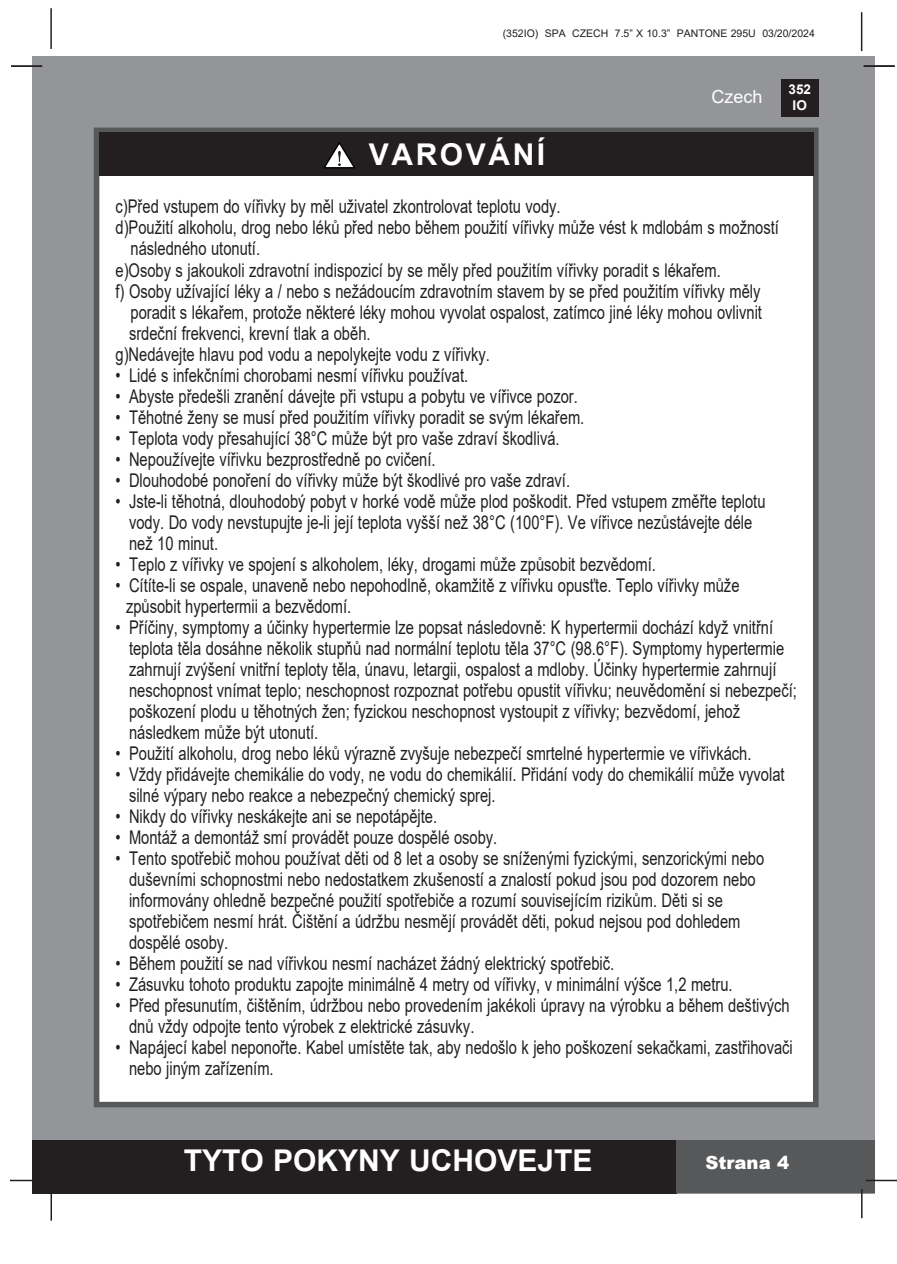
<style>
.page{position:relative;width:897px;height:1264px;background:#fff}
.page>*{position:absolute;margin:0;border:0;box-sizing:border-box;transform-origin:0 0}
.t1{font:700 30px "Arial";color:#fff}
.t2{font:700 30px "Arial";letter-spacing:.085em;color:#fff}
.t3{font:18.9px "Arial";color:#231f20;scale:.78 1}
.t4{font:900 18px "Arial";color:#fff}
.t5{font:18px "Arial";color:#fff}
.t6{font:700 13.5px/16.2px "Arial";color:#fff;text-align:center}
.t7{font:10.5px "Arial";color:#231f20}
</style>
<div class="page">
<div style="left:33px;top:56px;width:842px;height:1137px;background:#939598"></div>
<div style="left:780px;top:79px;width:38px;height:38px;background:#231f20"></div>
<hr style="left:50px;top:8px;width:2px;height:41px;background:#231f20">
<hr style="left:860px;top:12px;width:2px;height:39px;background:#231f20">
<div style="left:33px;top:1140px;width:644px;height:53px;background:#231f20"></div>
<div style="left:676px;top:1140px;width:199px;height:53px;background:#57585a"></div>
<hr style="left:865px;top:1179px;width:31px;height:2px;background:#231f20">
<hr style="left:860px;top:1189px;width:2px;height:29px;background:#231f20">
<hr style="left:50px;top:1190px;width:2px;height:30px;background:#231f20">
<hr style="left:10px;top:1179px;width:31px;height:2px;background:#231f20">
<div style="left:94px;top:128px;width:724px;height:979px;background:#fff;border:6px solid #57585a"></div>
<div style="left:99px;top:132px;width:714px;height:44px;background:#231f20"></div>
<hr style="left:863px;top:65px;width:31px;height:2px;background:#231f20">
<hr style="left:11px;top:65px;width:31px;height:2px;background:#231f20">
<svg style="left:323px;top:142px;width:32px;height:26px"></svg>
<p class="t7" style="left:502px;top:26px;width:313px">(352IO) SPA CZECH 7.5” X 10.3” PANTONE 295U 03/20/2024</p>
<p class="t5" style="left:711px;top:84px;width:53px">Czech</p>
<p class="t6" style="left:788px;top:81px;width:24px">352<br>IO</p>
<p class="t2" style="left:369px;top:134px;width:178px">VAROVÁNÍ</p>
<p class="t3" style="left:115px;top:194px;width:572px">c)Před vstupem do vířivky by měl uživatel zkontrolovat teplotu vody.</p>
<p class="t3" style="left:115px;top:215px;width:851px">d)Použití alkoholu, drog nebo léků před nebo během použití vířivky může vést k mdlobám s možností</p>
<p class="t3" style="left:130px;top:236px;width:168px">následného utonutí.</p>
<p class="t3" style="left:115px;top:257px;width:777px">e)Osoby s jakoukoli zdravotní indispozicí by se měly před použitím vířivky poradit s lékařem.</p>
<p class="t3" style="left:115px;top:278px;width:828px">f) Osoby užívající léky a / nebo s nežádoucím zdravotním stavem by se před použitím vířivky měly</p>
<p class="t3" style="left:130px;top:299px;width:811px">poradit s lékařem, protože některé léky mohou vyvolat ospalost, zatímco jiné léky mohou ovlivnit</p>
<p class="t3" style="left:129px;top:320px;width:311px">srdeční frekvenci, krevní tlak a oběh.</p>
<p class="t3" style="left:115px;top:341px;width:481px">g)Nedávejte hlavu pod vodu a nepolykejte vodu z vířivky.</p>
<p class="t3" style="left:115px;top:362px;width:453px">• Lidé s infekčními chorobami nesmí vířivku používat.</p>
<p class="t3" style="left:115px;top:383px;width:594px">• Abyste předešli zranění dávejte při vstupu a pobytu ve vířivce pozor.</p>
<p class="t3" style="left:115px;top:404px;width:602px">• Těhotné ženy se musí před použitím vířivky poradit se svým lékařem.</p>
<p class="t3" style="left:115px;top:425px;width:570px">• Teplota vody přesahující 38°C může být pro vaše zdraví škodlivá.</p>
<p class="t3" style="left:115px;top:446px;width:412px">• Nepoužívejte vířivku bezprostředně po cvičení.</p>
<p class="t3" style="left:115px;top:467px;width:584px">• Dlouhodobé ponoření do vířivky může být škodlivé pro vaše zdraví.</p>
<p class="t3" style="left:115px;top:488px;width:834px">• Jste-li těhotná, dlouhodobý pobyt v horké vodě může plod poškodit. Před vstupem změřte teplotu</p>
<p class="t3" style="left:129px;top:509px;width:800px">vody. Do vody nevstupujte je-li její teplota vyšší než 38°C (100°F). Ve vířivce nezůstávejte déle</p>
<p class="t3" style="left:129px;top:530px;width:116px">než 10 minut.</p>
<p class="t3" style="left:115px;top:551px;width:694px">• Teplo z vířivky ve spojení s alkoholem, léky, drogami může způsobit bezvědomí.</p>
<p class="t3" style="left:115px;top:572px;width:801px">• Cítíte-li se ospale, unaveně nebo nepohodlně, okamžitě z vířivku opusťte. Teplo vířivky může</p>
<p class="t3" style="left:126px;top:593px;width:290px">způsobit hypertermii a bezvědomí.</p>
<p class="t3" style="left:115px;top:614px;width:844px">• Příčiny, symptomy a účinky hypertermie lze popsat následovně: K hypertermii dochází když vnitřní</p>
<p class="t3" style="left:129px;top:635px;width:841px">teplota těla dosáhne několik stupňů nad normální teplotu těla 37°C (98.6°F). Symptomy hypertermie</p>
<p class="t3" style="left:129px;top:656px;width:831px">zahrnují zvýšení vnitřní teploty těla, únavu, letargii, ospalost a mdloby. Účinky hypertermie zahrnují</p>
<p class="t3" style="left:129px;top:677px;width:857px">neschopnost vnímat teplo; neschopnost rozpoznat potřebu opustit vířivku; neuvědomění si nebezpečí;</p>
<p class="t3" style="left:129px;top:698px;width:784px">poškození plodu u těhotných žen; fyzickou neschopnost vystoupit z vířivky; bezvědomí, jehož</p>
<p class="t3" style="left:129px;top:719px;width:244px">následkem může být utonutí.</p>
<p class="t3" style="left:115px;top:740px;width:816px">• Použití alkoholu, drog nebo léků výrazně zvyšuje nebezpečí smrtelné hypertermie ve vířivkách.</p>
<p class="t3" style="left:115px;top:761px;width:859px">• Vždy přidávejte chemikálie do vody, ne vodu do chemikálií. Přidání vody do chemikálií může vyvolat</p>
<p class="t3" style="left:129px;top:782px;width:471px">silné výpary nebo reakce a nebezpečný chemický sprej.</p>
<p class="t3" style="left:115px;top:803px;width:414px">• Nikdy do vířivky neskákejte ani se nepotápějte.</p>
<p class="t3" style="left:115px;top:824px;width:491px">• Montáž a demontáž smí provádět pouze dospělé osoby.</p>
<p class="t3" style="left:115px;top:845px;width:833px">• Tento spotřebič mohou používat děti od 8 let a osoby se sníženými fyzickými, senzorickými nebo</p>
<p class="t3" style="left:129px;top:866px;width:804px">duševními schopnostmi nebo nedostatkem zkušeností a znalostí pokud jsou pod dozorem nebo</p>
<p class="t3" style="left:129px;top:887px;width:762px">informovány ohledně bezpečné použití spotřebiče a rozumí souvisejícím rizikům. Děti si se</p>
<p class="t3" style="left:129px;top:908px;width:785px">spotřebičem nesmí hrát. Čištění a údržbu nesmějí provádět děti, pokud nejsou pod dohledem</p>
<p class="t3" style="left:129px;top:929px;width:129px">dospělé osoby.</p>
<p class="t3" style="left:115px;top:950px;width:640px">• Během použití se nad vířivkou nesmí nacházet žádný elektrický spotřebič.</p>
<p class="t3" style="left:115px;top:971px;width:792px">• Zásuvku tohoto produktu zapojte minimálně 4 metry od vířivky, v minimální výšce 1,2 metru.</p>
<p class="t3" style="left:115px;top:992px;width:865px">• Před přesunutím, čištěním, údržbou nebo provedením jakékoli úpravy na výrobku a během deštivých</p>
<p class="t3" style="left:129px;top:1013px;width:444px">dnů vždy odpojte tento výrobek z elektrické zásuvky.</p>
<p class="t3" style="left:115px;top:1034px;width:869px">• Napájecí kabel neponořte. Kabel umístěte tak, aby nedošlo k jeho poškození sekačkami, zastřihovači</p>
<p class="t3" style="left:129px;top:1055px;width:187px">nebo jiným zařízením.</p>
<h1 class="t1" style="left:184px;top:1139px;width:410px">TYTO POKYNY UCHOVEJTE</h1>
<p class="t4" style="left:705px;top:1149px;width:85px">Strana 4</p>
</div>
